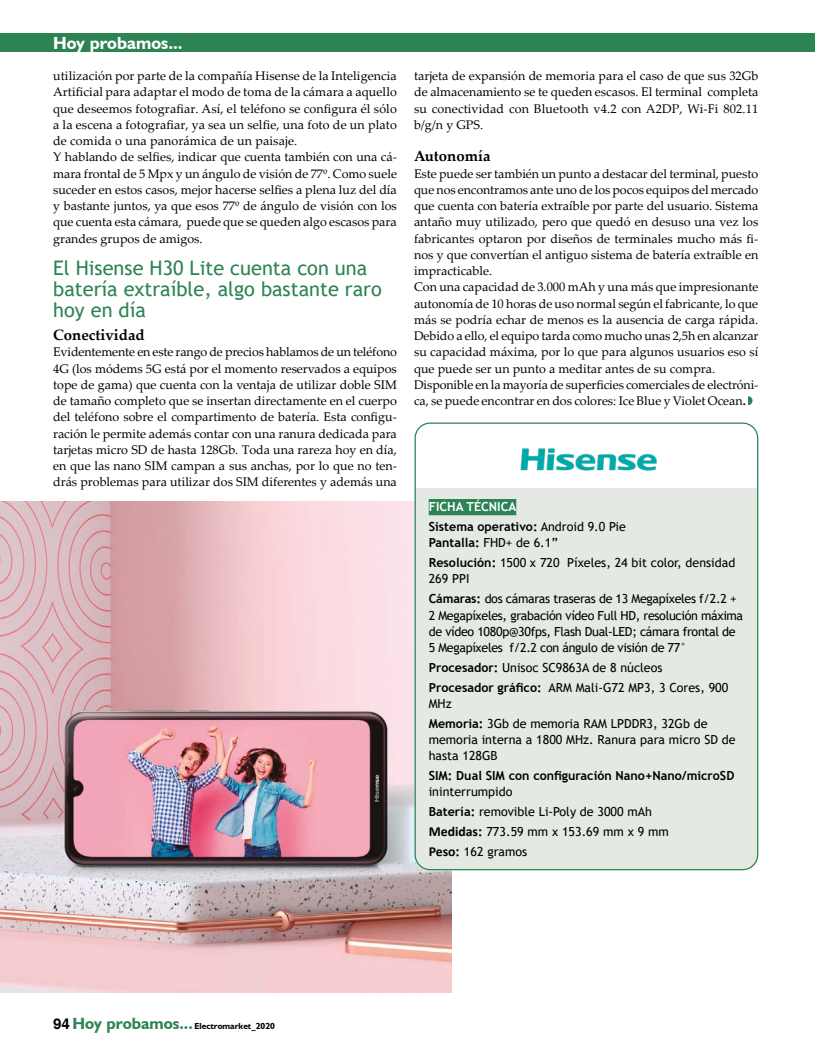
<style>
.page{position:relative;width:815px;height:1063px;background:#fff}
.page>*{position:absolute;margin:0;border:0;box-sizing:border-box;transform-origin:0 0}
.t1{font:20px/21.2px "Trebuchet MS";color:#2c8354}
.t2{font:700 17.5px "Humanist 521 BT";color:#fff}
.t3{font:700 15px "Palatino Linotype";color:#000}
.t4{font:12.5px/16.2px "Palatino Linotype";color:#000;text-align:justify}
.t5{font:12.5px/19.8px "Trebuchet MS";color:#000}
.t6{font:12.5px/16.2px "Trebuchet MS";letter-spacing:-.025em;color:#000}
.t7{font:700 12.5px/19.8px "Trebuchet MS";color:#000}
.t8{font:700 8.75px "Humanist 521 BT";color:#000}
.s1{font-weight:700}
.s2{color:#fff}
.s3{font-weight:400}
.s4{font-family:"Calibri";font-weight:700;font-size:13.75px}
.s5{font-family:"Helvetica";font-size:15px}
.s6{font-size:16.25px;color:#2c8354}
</style>
<div class="page">
<div style="left:0;top:33px;width:815px;height:18px;background:#2c8354"></div>
<svg style="left:748px;top:396px;width:5px;height:9px"></svg>
<img style="left:0;top:501px;width:452px;height:491px">
<img style="left:520px;top:448px;width:137px;height:23px">
<div style="left:415px;top:488px;width:343px;height:382px;background:#e4eae3"></div>
<div style="left:429px;top:499px;width:87px;height:16px;background:#2c8354"></div>
<h2 class="t2" style="left:53px;top:32px;width:131px">Hoy probamos...</h2>
<p class="t4" style="left:53px;top:67px;width:345px;text-align:left">utilización por parte de la compañía Hisense de la Inteligencia Artificial para adaptar el modo de toma de la cámara a aquello que deseemos fotografiar. Así, el teléfono se configura él sólo a la escena a fotografiar, ya sea un selfie, una foto de un plato de comida o una panorámica de un paisaje.<br>Y hablando de selfies, indicar que cuenta también con una cá&shy;mara frontal de 5 Mpx y un ángulo de visión de 77º. Como suele suceder en estos casos, mejor hacerse selfies a plena luz del día y bastante juntos, ya que esos 77º de ángulo de visión con los que cuenta esta cámara, puede que se queden algo escasos para grandes grupos de amigos.</p>
<h1 class="t1" style="left:53px;top:257px;width:330px">El Hisense H30 Lite cuenta con una batería extraíble, algo bastante raro hoy en día</h1>
<p class="t3" style="left:53px;top:324px;width:93px">Conectividad</p>
<p class="t4" style="left:53px;top:344px;width:345px">Evidentemente en este rango de precios hablamos de un teléfono 4G (los módems 5G está por el momento reservados a equipos tope de gama) que cuenta con la ventaja de utilizar doble SIM de tamaño completo que se insertan directamente en el cuerpo del teléfono sobre el compartimento de batería. Esta configu&shy;ración le permite además contar con una ranura dedicada para tarjetas micro SD de hasta 128Gb. Toda una rareza hoy en día, en que las nano SIM campan a sus anchas, por lo que no ten&shy;drás problemas para utilizar dos SIM diferentes y además una</p>
<p class="t4" style="left:414px;top:67px;width:346px">tarjeta de expansión de memoria para el caso de que sus 32Gb de almacenamiento se te queden escasos. El terminal completa su conectividad con Bluetooth v4.2 con A2DP, Wi-Fi 802.11 b/g/n y GPS.</p>
<p class="t3" style="left:414px;top:146px;width:78px">Autonomía</p>
<p class="t4" style="left:414px;top:165px;width:346px;text-align:left">Este puede ser también un punto a destacar del terminal, puesto que nos encontramos ante uno de los pocos equipos del mercado que cuenta con batería extraíble por parte del usuario. Sistema antaño muy utilizado, pero que quedó en desuso una vez los fabricantes optaron por diseños de terminales mucho más fi&shy;nos y que convertían el antiguo sistema de batería extraíble en impracticable.<br>Con una capacidad de 3.000 mAh y una más que impresionante autonomía de 10 horas de uso normal según el fabricante, lo que más se podría echar de menos es la ausencia de carga rápida.<br>Debido a ello, el equipo tarda como mucho unas 2,5h en alcanzar su capacidad máxima, por lo que para algunos usuarios eso sí que puede ser un punto a meditar antes de su compra.<br>Disponible en la mayoría de superficies comerciales de electróni&shy;ca, se puede encontrar en dos colores: Ice Blue y Violet Ocean<span class="s1">.</span></p>
<p class="t7" style="left:429px;top:497px;width:199px"><span class="s2">FICHA TÉCNICA<br></span>Sistema operativo: <span class="s3">Android 9.0 Pie</span></p>
<p class="t5" style="left:429px;top:533px;width:308px"><span class="s1">Pantalla:</span> FHD+ de 6.1”<br><span class="s1">Resolución:</span> 1500 x 720 Píxeles, 24 bit color, densidad</p>
<p class="t6" style="left:429px;top:569px;width:309px;line-height:19.8px">269 PPI<br><span class="s1">Cámaras:</span> dos cámaras traseras de 13 Megapíxeles f/2.2 +</p>
<p class="t6" style="left:429px;top:607px;width:316px">2 Megapíxeles, grabación vídeo Full HD, resolución máxima de vídeo 1080p@30fps, Flash Dual-LED; cámara frontal de<br>5 Megapíxeles f/2.2 con ángulo de visión de 77°</p>
<p class="t5" style="left:429px;top:657px;width:301px"><span class="s1">Procesador:</span> Unisoc SC9863A de 8 núcleos<br><span class="s1">Procesador gráfico:</span> ARM Mali-G72 MP3, 3 Cores, 900</p>
<p class="t5" style="left:429px;top:693px;width:280px">MHz<br><span class="s1">Memoria:</span> 3Gb de memoria RAM LPDDR3, 32Gb de</p>
<p class="t5" style="left:429px;top:731px;width:308px;line-height:16.2px">memoria interna a 1800 MHz. Ranura para micro SD de hasta 128GB</p>
<p class="t7" style="left:429px;top:766px;width:307px">SIM: Dual SIM con configuración Nano+Nano/microSD</p>
<p class="t5" style="left:429px;top:782px;width:242px">ininterrumpido<br><span class="s1">Batería:</span> removible Li-Poly de 3000 mAh<br><span class="s4">Medidas</span><span class="s1">:</span> 773.59 mm x 153.69 mm x 9 mm<br><span class="s4">Peso</span><span class="s1">:</span> 162 gramos</p>
<p class="t8" style="left:53px;top:1021px;width:223px"><span class="s5">94</span> <span class="s6">Hoy probamos...</span> Electromarket_2020</p>
</div>
